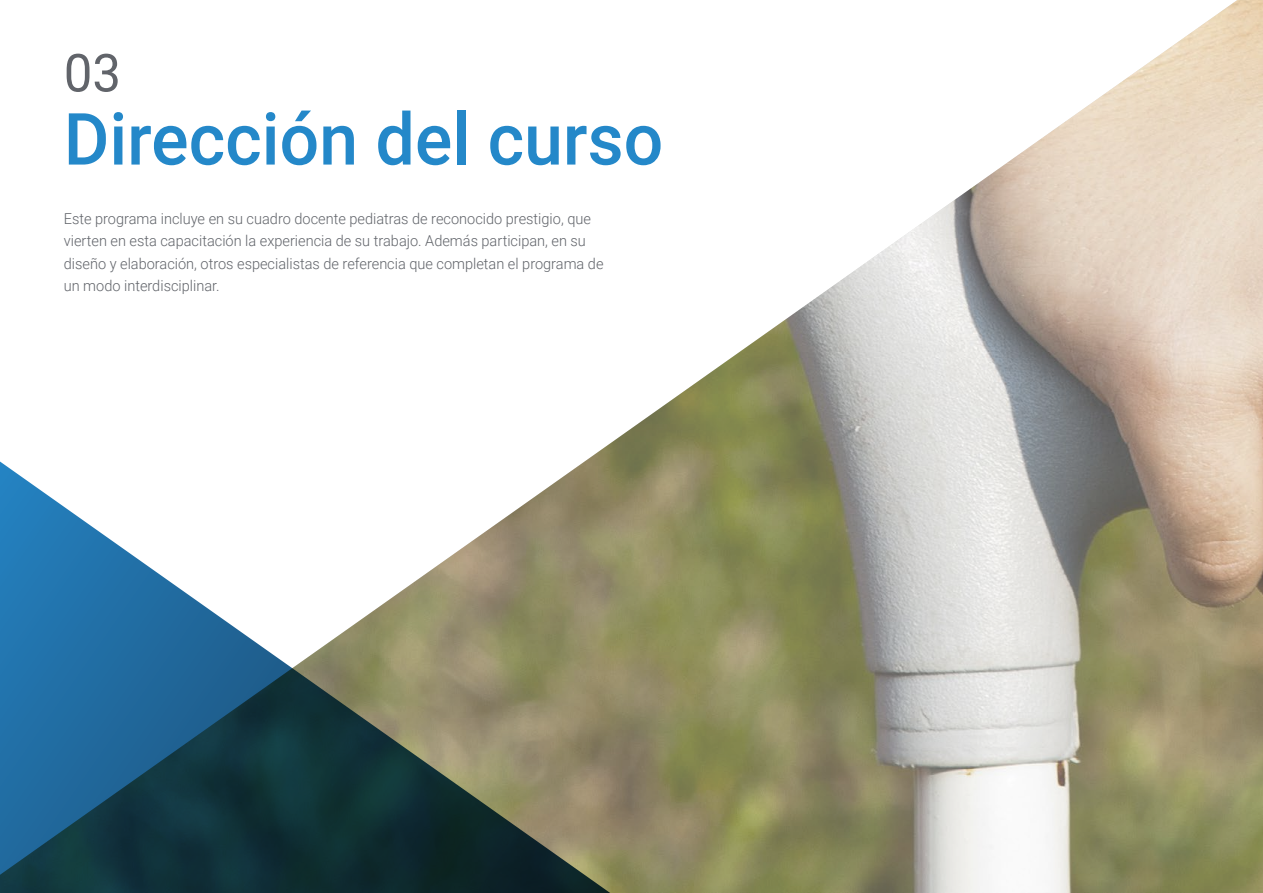
<style>
.page{position:relative;width:1263px;height:893px;background:#fff}
.page>*{position:absolute;margin:0;border:0;box-sizing:border-box;transform-origin:0 0}
.t1{font:500 72px "Roboto";color:#2488c9}
.t2{font:52.5px "Roboto";color:#61646a}
.t3{font:300 15px/22.5px "Roboto";color:#61646a}
</style>
<div class="page">
<img style="left:606px;top:0;width:657px;height:893px">
<svg style="left:0;top:446px;width:640px;height:447px"></svg>
<h2 class="t2" style="left:64px;top:36px;width:59px">03</h2>
<h1 class="t1" style="left:64px;top:89px;width:601px">Dirección del curso</h1>
<p class="t3" style="left:64px;top:207px;width:541px">Este programa incluye en su cuadro docente pediatras de reconocido prestigio, que vierten en esta capacitación la experiencia de su trabajo. Además participan, en su diseño y elaboración, otros especialistas de referencia que completan el programa de un modo interdisciplinar.</p>
</div>
